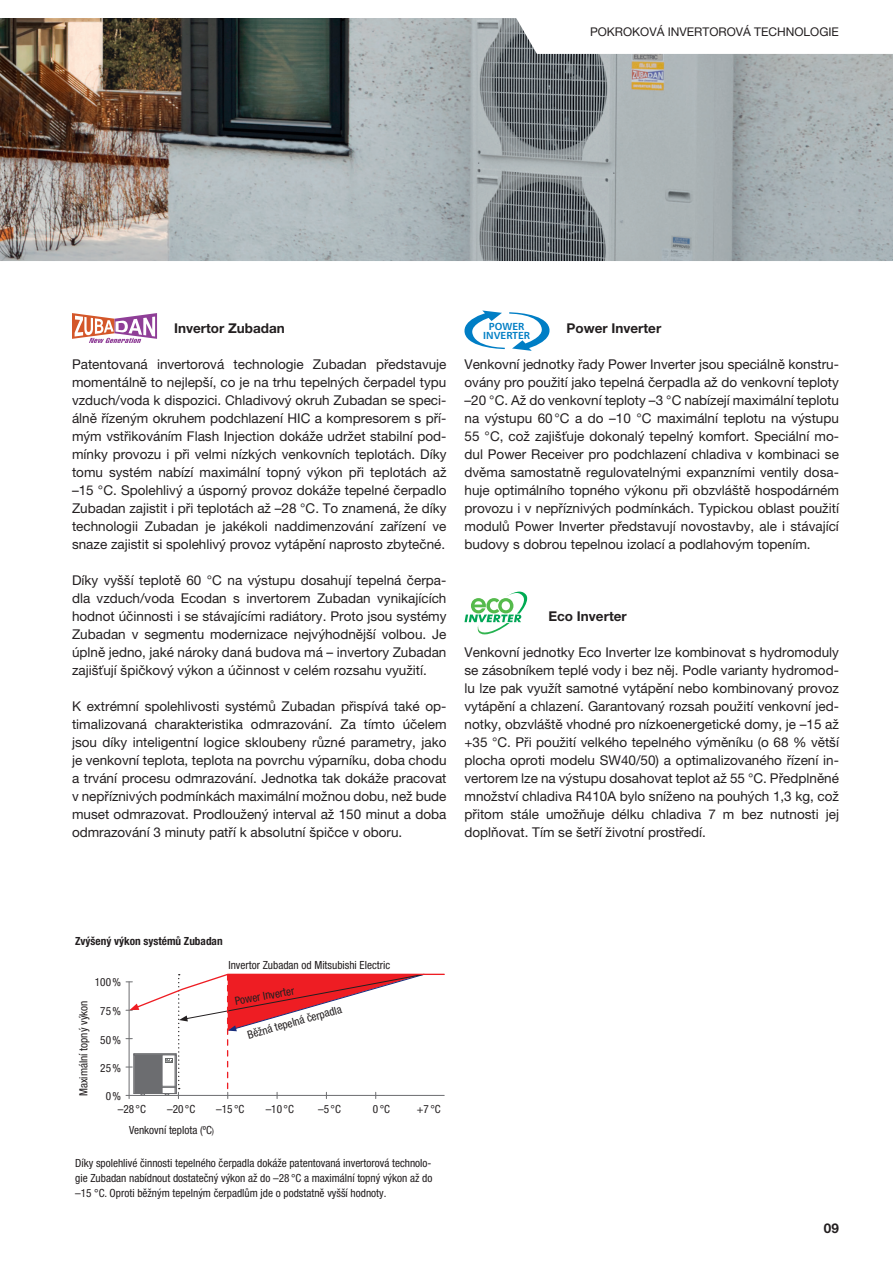
<style>
.page{position:relative;width:893px;height:1263px;background:#fff}
.page>*{position:absolute;margin:0;border:0;box-sizing:border-box;transform-origin:0 0}
.t1{font:13.5px/18px "Helvetica Neue LT Pro";color:#231f20;text-align:justify}
.t2{font:700 13.5px "Helvetica Neue LT Pro";color:#231f20}
.t3{font:12px "Helvetica Neue LT Pro";color:#231f20}
.t4{font:condensed 11.25px/15px "Helvetica Neue LT Pro";color:#231f20;text-align:justify}
.t5{font:700 condensed 11.25px "Helvetica Neue LT Pro";color:#231f20}
.t6{font:10.2px/9.1px "Humanist 777 BT Bold B";color:#007ec5;text-align:center}
.s1{font-size:9px}
</style>
<div class="page">
<svg style="left:126px;top:973px;width:319px;height:125px"></svg>
<svg style="left:72px;top:313px;width:85px;height:30px"></svg>
<svg style="left:464px;top:310px;width:85px;height:41px"></svg>
<svg style="left:464px;top:591px;width:63px;height:44px"></svg>
<img style="left:0;top:18px;width:893px;height:243px">
<svg style="left:509px;top:18px;width:384px;height:36px"></svg>
<p class="t3" style="left:590px;top:25px;width:250px">POKROKOVÁ INVERTOROVÁ TECHNOLOGIE</p>
<p class="t2" style="left:174px;top:320px;width:112px">Invertor Zubadan</p>
<p class="t1" style="left:72px;top:355px;width:376px">Patentovaná invertorová technologie Zubadan představuje momentálně to nejlepší, co je na trhu tepelných čerpadel typu vzduch/voda k dispozici. Chladivový okruh Zubadan se speci&shy;álně řízeným okruhem podchlazení HIC a kompresorem s pří&shy;mým vstřikováním Flash Injection dokáže udržet stabilní pod&shy;mínky provozu i při velmi nízkých venkovních teplotách. Díky tomu systém nabízí maximální topný výkon při teplotách až –15 °C. Spolehlivý a úsporný provoz dokáže tepelné čerpadlo Zubadan zajistit i při teplotách až –28 °C. To znamená, že díky technologii Zubadan je jakékoli naddimenzování zařízení ve snaze zajistit si spolehlivý provoz vytápění naprosto zbytečné.</p>
<p class="t1" style="left:72px;top:571px;width:376px">Díky vyšší teplotě 60 °C na výstupu dosahují tepelná čerpa&shy;dla vzduch/voda Ecodan s invertorem Zubadan vynikajících hodnot účinnosti i se stávajícími radiátory. Proto jsou systémy Zubadan v segmentu modernizace nejvýhodnější volbou. Je úplně jedno, jaké nároky daná budova má – invertory Zubadan zajišťují špičkový výkon a účinnost v celém rozsahu využití.</p>
<p class="t1" style="left:72px;top:697px;width:376px">K extrémní spolehlivosti systémů Zubadan přispívá také op&shy;timalizovaná charakteristika odmrazování. Za tímto účelem jsou díky inteligentní logice skloubeny různé parametry, jako je venkovní teplota, teplota na povrchu výparníku, doba chodu a trvání procesu odmrazování. Jednotka tak dokáže pracovat v nepříznivých podmínkách maximální možnou dobu, než bude muset odmrazovat. Prodloužený interval až 150 minut a doba odmrazování 3 minuty patří k absolutní špičce v oboru.</p>
<p class="t6" style="left:483px;top:321px;width:48px">POWER<br>INVERTER</p>
<p class="t2" style="left:567px;top:320px;width:96px">Power Inverter</p>
<p class="t1" style="left:464px;top:355px;width:376px">Venkovní jednotky řady Power Inverter jsou speciálně konstru&shy;ovány pro použití jako tepelná čerpadla až do venkovní teploty –20 °C. Až do venkovní teploty –3 °C nabízejí maximální teplotu na výstupu 60°C a do –10 °C maximální teplotu na výstupu 55 °C, což zajišťuje dokonalý tepelný komfort. Speciální mo&shy;dul Power Receiver pro podchlazení chladiva v kombinaci se dvěma samostatně regulovatelnými expanzními ventily dosa&shy;huje optimálního topného výkonu při obzvláště hospodárném provozu i v nepříznivých podmínkách. Typickou oblast použití modulů Power Inverter představují novostavby, ale i stávající budovy s dobrou tepelnou izolací a podlahovým topením.</p>
<p class="t2" style="left:548px;top:608px;width:80px">Eco Inverter</p>
<p class="t1" style="left:464px;top:643px;width:376px">Venkovní jednotky Eco Inverter lze kombinovat s hydromoduly se zásobníkem teplé vody i bez něj. Podle varianty hydromod&shy;lu lze pak využít samotné vytápění nebo kombinovaný provoz vytápění a chlazení. Garantovaný rozsah použití venkovní jed&shy;notky, obzvláště vhodné pro nízkoenergetické domy, je –15 až +35 °C. Při použití velkého tepelného výměníku (o 68 % větší plocha oproti modelu SW40/50) a optimalizovaného řízení in&shy;vertorem lze na výstupu dosahovat teplot až 55 °C. Předplněné množství chladiva R410A bylo sníženo na pouhých 1,3 kg, což přitom stále umožňuje délku chladiva 7 m bez nutnosti jej doplňovat. Tím se šetří životní prostředí.</p>
<p class="t5" style="left:75px;top:934px;width:149px">Zvýšený výkon systémů Zubadan</p>
<p class="t4" style="left:95px;top:974px;width:28px">100%</p>
<p class="t4" style="left:76px;top:1096px;width:97px;rotate:-90deg">Maximální topný výkon</p>
<p class="t4" style="left:100px;top:1003px;width:22px">75%</p>
<p class="t4" style="left:100px;top:1032px;width:22px">50%</p>
<p class="t4" style="left:100px;top:1060px;width:22px">25%</p>
<p class="t4" style="left:106px;top:1088px;width:17px">0%</p>
<p class="t4" style="left:228px;top:957px;width:163px">Invertor Zubadan od Mitsubishi Electric</p>
<p class="t4" style="left:246px;top:1028px;width:99px;rotate:-16deg">Běžná tepelná čerpadla</p>
<p class="t4" style="left:234px;top:994px;width:62px;rotate:-11deg">Power Inverter</p>
<p class="t4" style="left:118px;top:1101px;width:30px">–28 °C</p>
<p class="t4" style="left:167px;top:1101px;width:30px">–20 °C</p>
<p class="t4" style="left:266px;top:1101px;width:30px">–10 °C</p>
<p class="t4" style="left:216px;top:1101px;width:30px">–15 °C</p>
<p class="t4" style="left:318px;top:1101px;width:24px">–5 °C</p>
<p class="t4" style="left:373px;top:1101px;width:19px">0°C</p>
<p class="t4" style="left:417px;top:1101px;width:25px">+7 °C</p>
<p class="t4" style="left:129px;top:1122px;width:86px">Venkovní teplota (ºC<span class="s1">)</span></p>
<p class="t4" style="left:75px;top:1155px;width:359px">Díky spolehlivé činnosti tepelného čerpadla dokáže patentovaná invertorová technolo&shy;gie Zubadan nabídnout dostatečný výkon až do –28 °C a maximální topný výkon až do –15 °C. Oproti běžným tepelným čerpadlům jde o podstatně vyšší hodnoty.</p>
<p class="t2" style="left:824px;top:1220px;width:17px">09</p>
</div>
